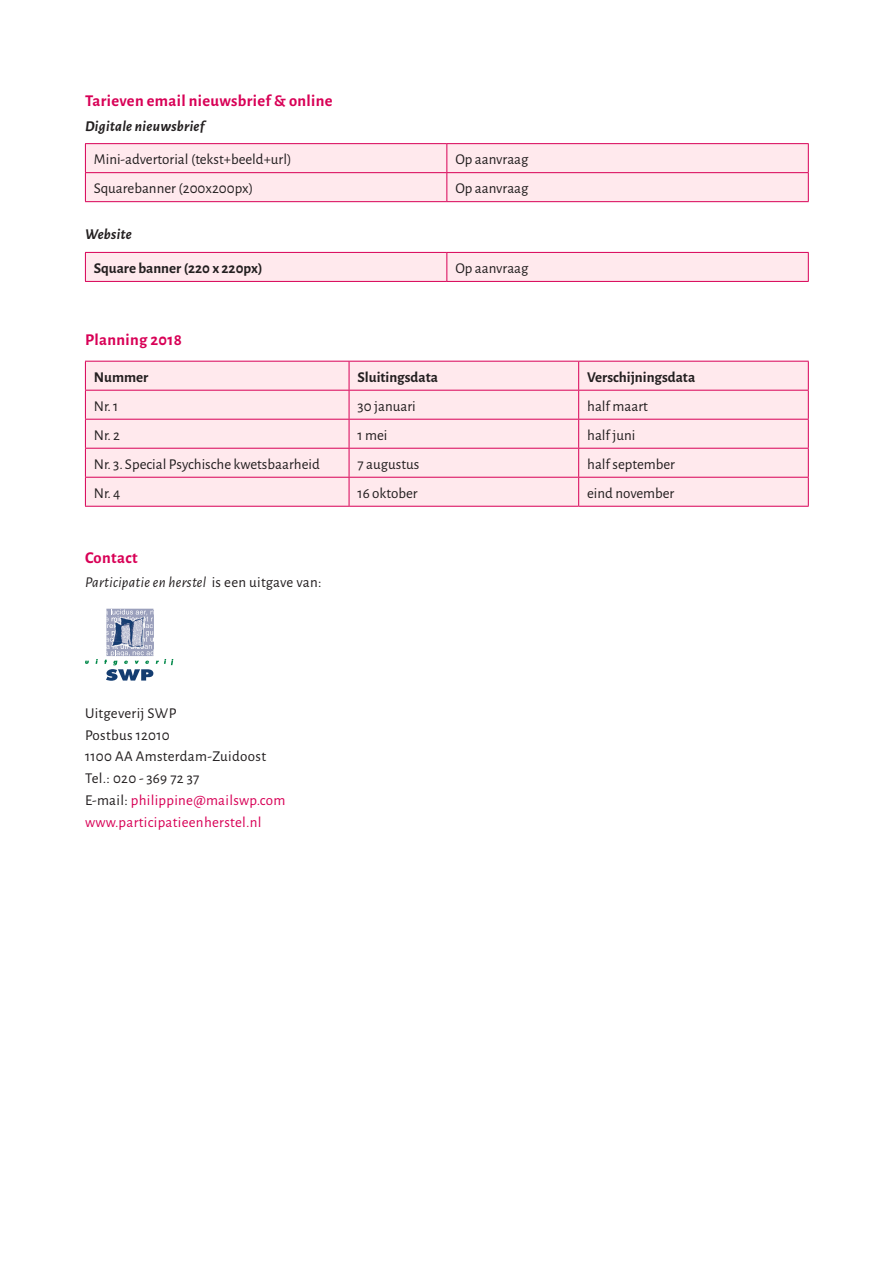
<style>
.page{position:relative;width:893px;height:1263px;background:#fff}
.page>*{position:absolute;margin:0;border:0;box-sizing:border-box;transform-origin:0 0}
.TK_1_L{font:700 16.5px "Alegreya Sans";letter-spacing:.02em;color:#d80056}
.t1{font:15px "Alegreya Sans";color:#231f20}
.t2{font:15px "Alegreya Sans";letter-spacing:.02em;color:#231f20}
.t3{font:700 15px "Alegreya Sans";color:#231f20}
.t4{font:15px "Alegreya Sans";letter-spacing:.02em;color:#d80056}
.t5{font:italic 15px "Alegreya Sans";letter-spacing:.02em;color:#231f20}
.No_Spacing{font:italic 700 15px "Alegreya Sans";letter-spacing:.02em;color:#231f20}
.s1{font-style:normal}
.s2{color:#231f20}
</style>
<div class="page">
<hr style="left:85px;top:143px;width:362px;height:1px;background:#d80056">
<hr style="left:447px;top:143px;width:362px;height:1px;background:#d80056">
<div style="left:85px;top:144px;width:724px;height:57px;background:#ffe9ed"></div>
<hr style="left:85px;top:201px;width:362px;height:1px;background:#d80056">
<hr style="left:447px;top:201px;width:362px;height:1px;background:#d80056">
<hr style="left:85px;top:281px;width:362px;height:1px;background:#d80056">
<svg style="left:85px;top:252px;width:724px;height:29px;background:#fde0e7"></svg>
<hr style="left:447px;top:281px;width:362px;height:1px;background:#d80056">
<div style="left:86px;top:362px;width:722px;height:144px;background:#ffe9ed"></div>
<hr style="left:85px;top:361px;width:264px;height:1px;background:#d80056">
<hr style="left:349px;top:361px;width:230px;height:1px;background:#d80056">
<hr style="left:579px;top:361px;width:230px;height:1px;background:#d80056">
<hr style="left:85px;top:390px;width:264px;height:1px;background:#d80056">
<hr style="left:349px;top:390px;width:230px;height:1px;background:#d80056">
<hr style="left:579px;top:390px;width:230px;height:1px;background:#d80056">
<hr style="left:85px;top:419px;width:264px;height:1px;background:#d80056">
<hr style="left:349px;top:419px;width:230px;height:1px;background:#d80056">
<hr style="left:579px;top:419px;width:230px;height:1px;background:#d80056">
<hr style="left:85px;top:448px;width:264px;height:1px;background:#d80056">
<hr style="left:349px;top:448px;width:230px;height:1px;background:#d80056">
<hr style="left:579px;top:448px;width:230px;height:1px;background:#d80056">
<hr style="left:85px;top:477px;width:264px;height:1px;background:#d80056">
<svg style="left:85px;top:362px;width:1px;height:144px"></svg>
<hr style="left:349px;top:477px;width:230px;height:1px;background:#d80056">
<svg style="left:349px;top:362px;width:1px;height:144px"></svg>
<hr style="left:579px;top:477px;width:230px;height:1px;background:#d80056">
<svg style="left:578px;top:362px;width:1px;height:144px"></svg>
<svg style="left:808px;top:362px;width:1px;height:144px"></svg>
<hr style="left:85px;top:506px;width:264px;height:1px;background:#d80056">
<hr style="left:349px;top:506px;width:230px;height:1px;background:#d80056">
<hr style="left:579px;top:506px;width:230px;height:1px;background:#d80056">
<svg style="left:85px;top:661px;width:4px;height:3px"></svg>
<svg style="left:104px;top:609px;width:69px;height:72px"></svg>
<p class="TK_1_L" style="left:85px;top:88px;width:249px">Tarieven email nieuwsbrief &amp; online</p>
<p class="No_Spacing" style="left:85px;top:115px;width:121px">Digitale nieuwsbrief</p>
<p class="t1" style="left:94px;top:149px;width:199px">Mini-advertorial (tekst+beeld+url)</p>
<p class="t1" style="left:455px;top:149px;width:75px">Op aanvraag</p>
<p class="t1" style="left:94px;top:178px;width:161px">Squarebanner (200x200px)</p>
<p class="t1" style="left:455px;top:178px;width:75px">Op aanvraag</p>
<p class="No_Spacing" style="left:85px;top:224px;width:48px">Website</p>
<p class="t3" style="left:94px;top:257px;width:170px">Square banner (220 x 220px)</p>
<p class="t1" style="left:455px;top:258px;width:75px">Op aanvraag</p>
<p class="TK_1_L" style="left:85px;top:328px;width:98px">Planning 2018</p>
<p class="t3" style="left:94px;top:366px;width:56px">Nummer</p>
<p class="t3" style="left:358px;top:366px;width:82px">Sluitingsdata</p>
<p class="t3" style="left:587px;top:366px;width:110px">Verschijningsdata</p>
<p class="t1" style="left:94px;top:396px;width:26px">Nr. 1</p>
<p class="t1" style="left:358px;top:396px;width:60px">30 januari</p>
<p class="t1" style="left:587px;top:396px;width:62px">half maart</p>
<p class="t1" style="left:94px;top:425px;width:28px">Nr. 2</p>
<p class="t1" style="left:358px;top:425px;width:31px">1 mei</p>
<p class="t1" style="left:587px;top:425px;width:50px">half juni</p>
<p class="t1" style="left:94px;top:454px;width:227px">Nr. 3. Special Psychische kwetsbaarheid</p>
<p class="t1" style="left:358px;top:454px;width:63px">7 augustus</p>
<p class="t1" style="left:587px;top:454px;width:89px">half september</p>
<p class="t1" style="left:94px;top:483px;width:28px">Nr. 4</p>
<p class="t1" style="left:358px;top:483px;width:62px">16 oktober</p>
<p class="t1" style="left:587px;top:483px;width:89px">eind november</p>
<p class="TK_1_L" style="left:85px;top:545px;width:54px">Contact</p>
<p class="t5" style="left:85px;top:572px;width:238px">Participatie en herstel <span class="s1">is een uitgave van:</span></p>
<p class="t2" style="left:85px;top:703px;width:93px">Uitgeverij SWP</p>
<p class="t2" style="left:85px;top:725px;width:86px">Postbus 12010</p>
<p class="t2" style="left:85px;top:746px;width:183px">1100 AA Amsterdam-Zuidoost</p>
<p class="t2" style="left:85px;top:768px;width:116px">Tel.: 020 - 369 72 37</p>
<p class="t4" style="left:85px;top:790px;width:202px"><span class="s2">E-mail:</span> philippine@mailswp.com</p>
<p class="t4" style="left:85px;top:812px;width:178px">www.participatieenherstel.nl</p>
</div>
